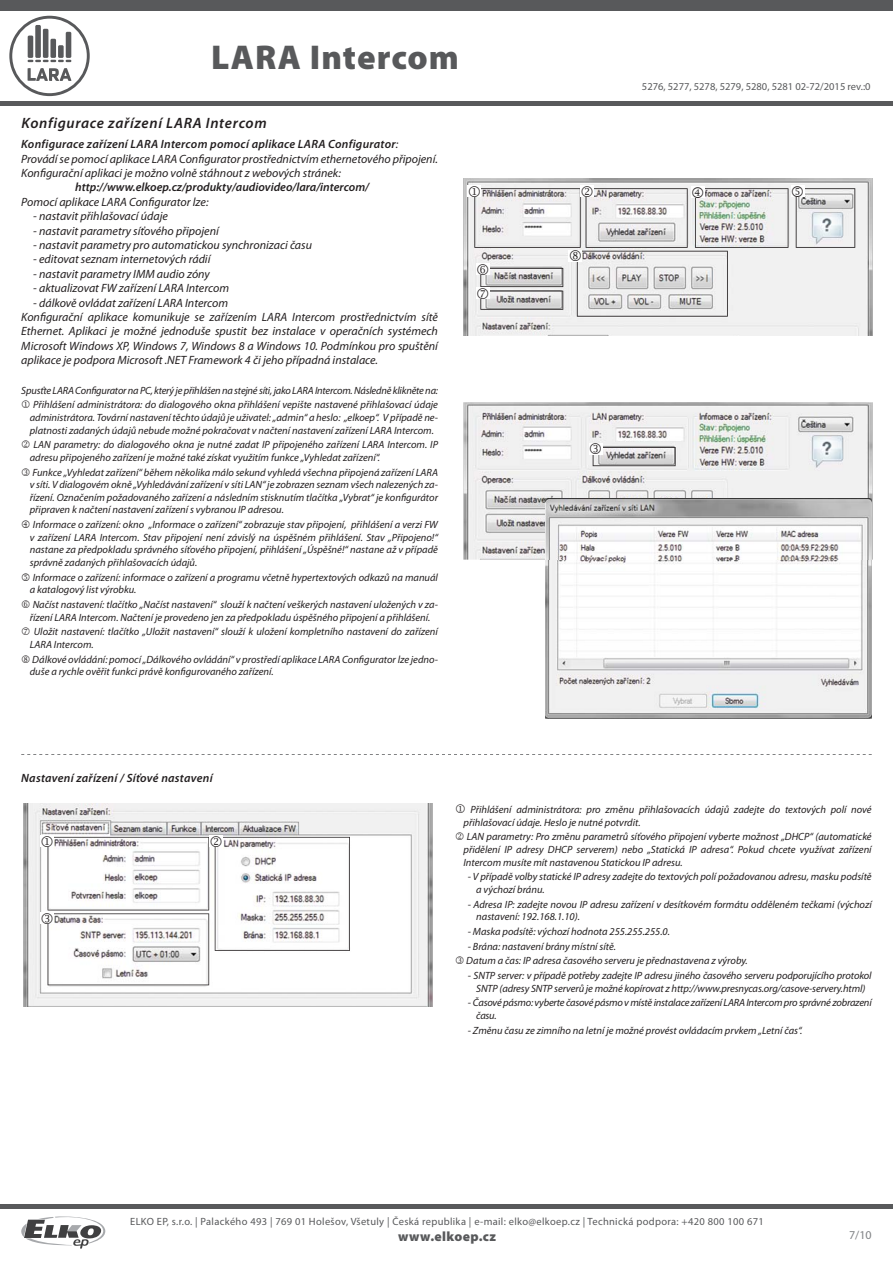
<style>
.page{position:relative;width:893px;height:1263px;background:#fff}
.page>*{position:absolute;margin:0;border:0;box-sizing:border-box;transform-origin:0 0}
.t1{font:900 34.5px "Myriad Pro";letter-spacing:.03em;color:#58595b}
.t2{font:italic 600 15px "Myriad Pro";letter-spacing:.045em;color:#231f20}
.t3{font:15px "Wingdings 2";color:#231f20}
.t4{font:900 13.5px "Myriad Pro";letter-spacing:.03em;color:#58595b}
.t5{font:italic 12px/14.4px "Myriad Pro";color:#231f20}
.t6{font:italic 600 12px "Myriad Pro";color:#231f20}
.t7{font:italic 600 12px "Myriad Pro";letter-spacing:.02em;color:#231f20}
.t8{font:12px "Myriad Pro";color:#808285}
.t9{font:italic 10.5px/12.6px "Myriad Pro";color:#231f20}
.t10{font:10.5px "Myriad Pro";letter-spacing:.03em;color:#58595b}
.t11{font:italic 10.5px/12.6px "Myriad Pro";letter-spacing:-.02em;color:#231f20}
.t12{font:10.5px "Myriad Pro";color:#58595b}
.s1{font-weight:600}
</style>
<div class="page">
<div style="left:0;top:0;width:893px;height:11px;background:#58595b"></div>
<div style="left:0;top:101px;width:893px;height:5px;background:#58595b"></div>
<div style="left:0;top:1204px;width:893px;height:5px;background:#58595b"></div>
<svg style="left:21px;top:1216px;width:85px;height:32px"></svg>
<svg style="left:9px;top:16px;width:81px;height:80px"></svg>
<div style="left:28px;top:36px;width:5px;height:22px;background:#58595b;border-radius:2px"></div>
<div style="left:35px;top:25px;width:6px;height:33px;background:#58595b;border-radius:2px"></div>
<div style="left:43px;top:29px;width:5px;height:29px;background:#58595b;border-radius:2px"></div>
<div style="left:50px;top:39px;width:6px;height:19px;background:#58595b;border-radius:2px"></div>
<div style="left:58px;top:45px;width:6px;height:13px;background:#58595b;border-radius:2px"></div>
<div style="left:66px;top:32px;width:5px;height:26px;background:#58595b;border-radius:2px"></div>
<svg style="left:21px;top:754px;width:851px;height:1px"></svg>
<img style="left:23px;top:804px;width:410px;height:203px">
<img style="left:463px;top:402px;width:410px;height:158px">
<img style="left:463px;top:179px;width:410px;height:157px">
<img style="left:545px;top:499px;width:327px;height:219px">
<svg style="left:593px;top:447px;width:83px;height:19px"></svg>
<svg style="left:796px;top:188px;width:59px;height:60px"></svg>
<div style="left:468px;top:185px;width:13px;height:12px;background:#fff"></div>
<div style="left:580px;top:185px;width:14px;height:12px;background:#fff"></div>
<div style="left:589px;top:443px;width:13px;height:11px;background:#fff"></div>
<div style="left:791px;top:185px;width:13px;height:12px;background:#fff"></div>
<div style="left:40px;top:835px;width:14px;height:11px;background:#fff"></div>
<div style="left:40px;top:912px;width:14px;height:12px;background:#fff"></div>
<svg style="left:42px;top:835px;width:308px;height:150px"></svg>
<svg style="left:469px;top:186px;width:319px;height:131px"></svg>
<h1 class="t1" style="left:211px;top:44px;width:249px">LARA Intercom</h1>
<h2 class="t2" style="left:22px;top:117px;width:247px">Konfigurace zařízení LARA Intercom</h2>
<p class="t5" style="left:21px;top:138px;width:418px"><span class="s1">Konfigurace zařízení LARA Intercom pomocí aplikace LARA Configurator</span>:<br>Provádí se pomocí aplikace LARA Configurator prostřednictvím ethernetového připojení.<br>Konfigurační aplikaci je možno volně stáhnout z webových stránek:</p>
<p class="t6" style="left:75px;top:183px;width:295px">http://www.elkoep.cz/produkty/audiovideo/lara/intercom/</p>
<p class="t5" style="left:21px;top:196px;width:189px">Pomocí aplikace LARA Configurator lze:</p>
<p class="t5" style="left:33px;top:210px;width:136px">- nastavit přihlašovací údaje</p>
<p class="t5" style="left:33px;top:225px;width:187px">- nastavit parametry síťového připojení</p>
<p class="t5" style="left:33px;top:239px;width:280px">- nastavit parametry pro automatickou synchronizaci času</p>
<p class="t5" style="left:33px;top:253px;width:179px">- editovat seznam internetových rádií</p>
<p class="t5" style="left:33px;top:268px;width:178px">- nastavit parametry IMM audio zóny</p>
<p class="t5" style="left:33px;top:282px;width:197px">- aktualizovat FW zařízení LARA Intercom</p>
<p class="t5" style="left:21px;top:297px;width:418px;text-indent:12px">- dálkově ovládat zařízení LARA Intercom<br>Konfigurační aplikace komunikuje se zařízením LARA Intercom prostřednictvím sítě Ethernet. Aplikaci je možné jednoduše spustit bez instalace v operačních systémech Microsoft Windows XP, Windows 7, Windows 8 a Windows 10. Podmínkou pro spuštění aplikace je podpora Microsoft .NET Framework 4 či jeho případná instalace.</p>
<p class="t9" style="left:21px;top:384px;width:418px;line-height:14.7px;text-align:right">Spusťte LARA Configurator na PC, který je přihlášen na stejné síti, jako LARA Intercom. Následně klikněte na:<br>Přihlášení administrátora: do dialogového okna přihlášení vepište nastavené přihlašovací údaje</p>
<p class="t9" style="left:30px;top:412px;width:410px">administrátora. Tovární nastavení těchto údajů je uživatel: „admin“ a heslo: „elkoep“. V případě ne&shy;platnosti zadaných údajů nebude možné pokračovat v načtení nastavení zařízení LARA Intercom.</p>
<p class="t9" style="left:30px;top:439px;width:410px;text-indent:4px">LAN parametry: do dialogového okna je nutné zadat IP připojeného zařízení LARA Intercom. IP adresu připojeného zařízení je možné také získat využitím funkce „Vyhledat zařízení“.</p>
<p class="t9" style="left:30px;top:467px;width:410px;text-align:justify;text-indent:-9px">● Funkce „Vyhledat zařízení“ během několika málo sekund vyhledá všechna připojená zařízení LARA v síti. V dialogovém okně „Vyhledávání zařízení v síti LAN“ je zobrazen seznam všech nalezených za&shy;řízení. Označením požadovaného zařízení a následním stisknutím tlačítka „Vybrat“ je konfigurátor připraven k načtení nastavení zařízení s vybranou IP adresou.</p>
<p class="t9" style="left:30px;top:519px;width:410px;text-align:justify">Informace o zařízení: okno „Informace o zařízení“ zobrazuje stav připojení, přihlášení a verzi FW v zařízení LARA Intercom. Stav připojení není závislý na úspěšném přihlášení. Stav „Připojeno!“ nastane za předpokladu správného síťového připojení, přihlášení „Úspěšné!“ nastane až v případě správně zadaných přihlašovacích údajů.</p>
<p class="t9" style="left:30px;top:572px;width:410px;text-indent:-9px">■ Informace o zařízení: informace o zařízení a programu včetně hypertextových odkazů na manuál a katalogový list výrobku.</p>
<p class="t9" style="left:21px;top:599px;width:418px;text-align:center">□ Načíst nastavení: tlačítko „Načíst nastavení“ slouží k načtení veškerých nastavení uložených v za&shy;řízení LARA Intercom. Načtení je provedeno jen za předpokladu úspěšného připojení a přihlášení.</p>
<p class="t9" style="left:30px;top:626px;width:410px;text-indent:4px">Uložit nastavení: tlačítko „Uložit nastavení“ slouží k uložení kompletního nastavení do zařízení<br>LARA Intercom.</p>
<p class="t9" style="left:30px;top:654px;width:410px;text-indent:-9px">❑ Dálkové ovládání: pomocí „Dálkového ovládání“ v prostředí aplikace LARA Configurator lze jedno&shy;duše a rychle ověřit funkci právě konfigurovaného zařízení.</p>
<p class="t7" style="left:21px;top:773px;width:193px">Nastavení zařízení / Síťové nastavení</p>
<p class="t12" style="left:642px;top:82px;width:230px">5276, 5277, 5278, 5279, 5280, 5281 02-72/2015 rev.:0</p>
<h2 class="t3" style="left:791px;top:184px;width:15px">■</h2>
<h2 class="t3" style="left:589px;top:442px;width:15px">●</h2>
<h2 class="t3" style="left:40px;top:911px;width:15px">●</h2>
<p class="t9" style="left:463px;top:804px;width:410px;text-indent:7px">Přihlášení administrátora: pro změnu přihlašovacích údajů zadejte do textových polí nové přihlašovací údaje. Heslo je nutné potvrdit.</p>
<p class="t9" style="left:463px;top:831px;width:410px;text-align:justify;text-indent:3px">LAN parametry: Pro změnu parametrů síťového připojení vyberte možnost „DHCP“ (automatické přidělení IP adresy DHCP serverem) nebo „Statická IP adresa“. Pokud chcete využívat zařízení Intercom musíte mít nastavenou Statickou IP adresu.</p>
<p class="t9" style="left:476px;top:871px;width:397px;text-indent:-9px">- V případě volby statické IP adresy zadejte do textových polí požadovanou adresu, masku podsítě a výchozí bránu.</p>
<p class="t9" style="left:476px;top:899px;width:397px;text-indent:-9px">- Adresa IP: zadejte novou IP adresu zařízení v desítkovém formátu odděleném tečkami (výchozí nastavení: 192.168.1.10).</p>
<p class="t9" style="left:468px;top:926px;width:204px">- Maska podsítě: výchozí hodnota 255.255.255.0.</p>
<p class="t9" style="left:468px;top:941px;width:150px">- Brána: nastavení brány místní sítě.</p>
<p class="t9" style="left:455px;top:955px;width:294px">● Datum a čas: IP adresa časového serveru je přednastavena z výroby.</p>
<p class="t9" style="left:468px;top:970px;width:405px;text-align:center">- SNTP server: v případě potřeby zadejte IP adresu jiného časového serveru podporujícího protokol<br>SNTP (adresy SNTP serverů je možné kopírovat z http://www.presnycas.org/casove-servery.html)</p>
<p class="t11" style="left:476px;top:998px;width:397px;text-indent:-9px">- Časové pásmo: vyberte časové pásmo v místě instalace zařízení LARA Intercom pro správné zobrazení času.</p>
<p class="t9" style="left:468px;top:1025px;width:336px">- Změnu času ze zimního na letní je možné provést ovládacím prvkem „Letní čas“.</p>
<p class="t10" style="left:130px;top:1217px;width:635px">ELKO EP, s.r.o. | Palackého 493 | 769 01 Holešov, Všetuly | Česká republika | e-mail: elko@elkoep.cz | Technická podpora: +420 800 100 671</p>
<p class="t4" style="left:398px;top:1231px;width:99px">www.elkoep.cz</p>
<p class="t8" style="left:849px;top:1230px;width:24px">7/10</p>
</div>
